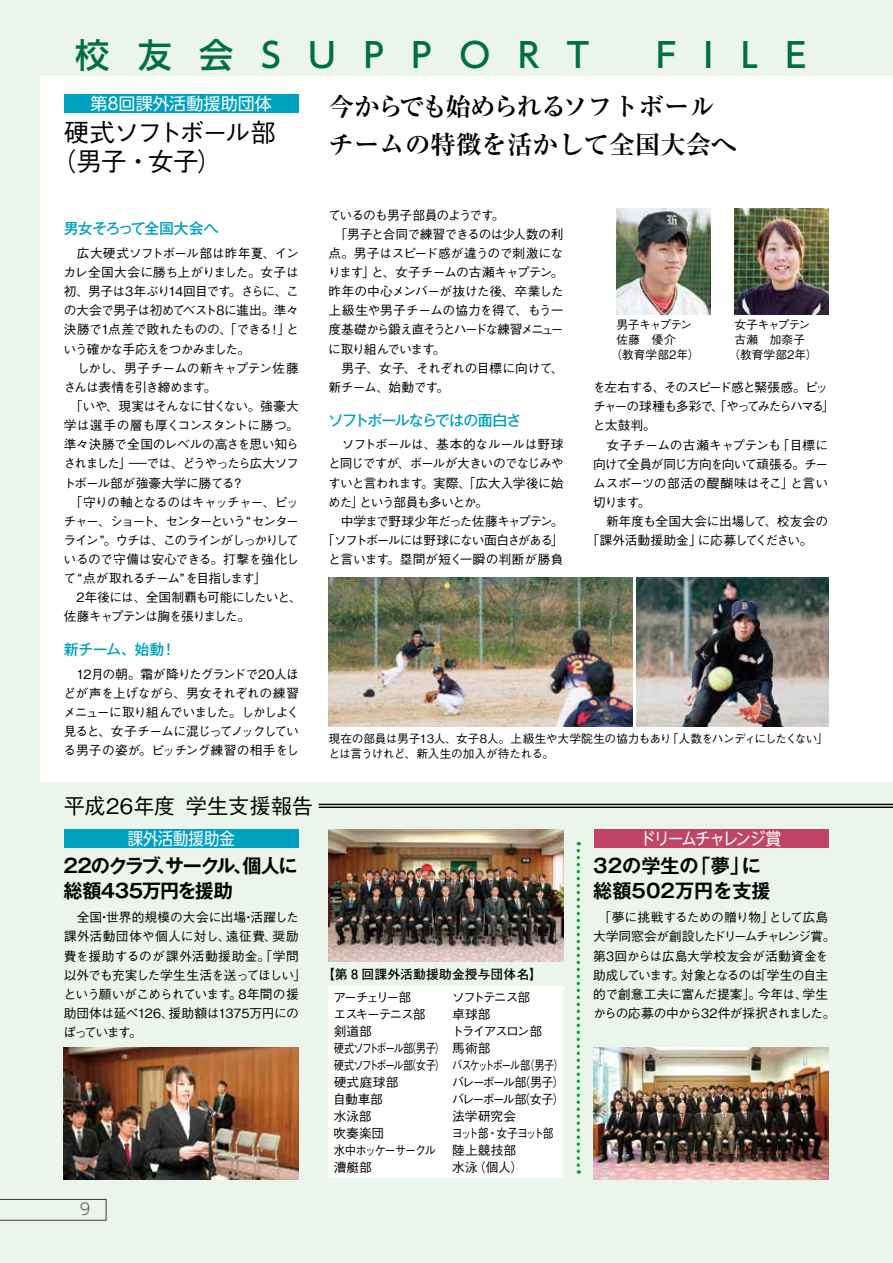
<style>
.page{position:relative;width:893px;height:1263px;background:#ebf5ec}
.page>*{position:absolute;margin:0;border:0;box-sizing:border-box;transform-origin:0 0}
.t1{font:500 34.05px "UD Shin Go NT Pr 6 N";letter-spacing:.815em;color:#006f46}
.t2{font:700 25.5px/38.2px "Ryumin Pro";color:#000}
.t3{font:500 25.5px/29.7px "Gothic BBB Pr 6 N";letter-spacing:-.07em;color:#000}
.t4{font:500 21.3px "Gothic BBB Pr 6 N";color:#000}
.t5{font:700 19.2px/25.5px "Gothic MB101 Pro De";letter-spacing:-.065em;color:#000}
.t6{font:700 19.2px/25.5px "Gothic MB101 Pro De";color:#000}
.t7{font:16.95px "UD Shin Go NT Pr 6 N";color:#fff}
.t8{font:16.95px "UD Shin Go NT Pr 6 N";letter-spacing:-.095em;color:#fff;scale:.9 1}
.t9{font:16.95px "UD Shin Go NT Pr 6 N";color:#fff;scale:.9 1}
.t10{font:300 15.9px "UD Shin Go NT Pr 6 N";color:#595757}
.t11{font:500 14.85px "Gothic MB101 Pro";letter-spacing:-.055em;color:#00a0c1}
.t12{font:500 14.85px "Gothic MB101 Pro";letter-spacing:-.035em;color:#00a0c1}
.t13{font:500 12.75px/19.2px "Gothic BBB Pr 6 N";letter-spacing:-.055em;color:#000}
.t14{font:500 12.75px/19.2px "Gothic BBB Pr 6 N";letter-spacing:-.015em;color:#000}
.t15{font:500 12.75px/17px "Gothic BBB Pr 6 N";letter-spacing:-.095em;color:#000}
.t16{font:500 12.75px/17px "Gothic BBB Pr 6 N";letter-spacing:-.115em;color:#000}
.t17{font:500 12.75px "Gothic BBB Pr 6 N";letter-spacing:-.01em;color:#000}
.t18{font:500 12.75px "Gothic BBB Pr 6 N";letter-spacing:-.12em;color:#000}
.t19{font:500 12.75px "Gothic BBB Pr 6 N";letter-spacing:-.11em;color:#000}
.t20{font:500 12.75px "Gothic BBB Pr 6 N";letter-spacing:-.085em;color:#000}
.t21{font:500 12.75px "Gothic BBB Pr 6 N";letter-spacing:-.075em;color:#000}
.t22{font:500 12.75px "Gothic BBB Pr 6 N";letter-spacing:-.09em;color:#000}
.t23{font:500 12.75px "Gothic BBB Pr 6 N";letter-spacing:-.025em;color:#000}
.t24{font:500 12.75px "Gothic BBB Pr 6 N";letter-spacing:.005em;color:#000}
.t25{font:500 12.75px "Gothic BBB Pr 6 N";color:#000}
.t26{font:700 12.75px "Futo Go B101 Pr 6 N";letter-spacing:.015em;color:#000}
.t27{font:500 12.75px "Gothic BBB Pr 6 N";letter-spacing:-.1em;color:#000}
.t28{font:500 11.7px/14.9px "Gothic BBB Pr 6 N";letter-spacing:-.025em;color:#000}
.t29{font:500 11.7px/14.9px "Gothic BBB Pr 6 N";color:#000;text-align:center}
.t30{font:500 11.7px "Gothic BBB Pr 6 N";letter-spacing:-.08em;color:#000}
</style>
<div class="page">
<div style="left:41px;top:76px;width:852px;height:706px;background:#fff"></div>
<hr style="left:319px;top:804px;width:574px;height:1px;background:#000">
<hr style="left:319px;top:806px;width:574px;height:2px;background:#000">
<div style="left:328px;top:986px;width:235px;height:192px;background:#fff"></div>
<div style="left:64px;top:94px;width:234px;height:18px;background:#00a0c1"></div>
<div style="left:64px;top:829px;width:235px;height:19px;background:#00a0c1"></div>
<div style="left:594px;top:829px;width:234px;height:19px;background:#c24369"></div>
<img style="left:328px;top:829px;width:235px;height:132px">
<img style="left:64px;top:1047px;width:235px;height:132px">
<img style="left:593px;top:1047px;width:235px;height:132px">
<svg style="left:577px;top:842px;width:3px;height:332px"></svg>
<img style="left:328px;top:578px;width:304px;height:148px">
<img style="left:637px;top:578px;width:191px;height:148px">
<img style="left:617px;top:208px;width:93px;height:107px">
<img style="left:735px;top:208px;width:93px;height:107px">
<svg style="left:0;top:1199px;width:106px;height:21px"></svg>
<h1 class="t1" style="left:75px;top:28px;width:515px">校友会SUPPORT</h1>
<h1 class="t1" style="left:656px;top:28px;width:152px">FILE</h1>
<h3 class="t7" style="left:91px;top:89px;width:183px">第8回課外活動援助団体</h3>
<h2 class="t3" style="left:51px;top:115px;width:226px;text-indent:13px">硬式ソフトボール部（男子・女子）</h2>
<h2 class="t2" style="left:328px;top:86px;width:410px">今からでも始められるソフトボールチームの特徴を活かして全国大会へ</h2>
<p class="t12" style="left:64px;top:216px;width:157px">男女そろって全国大会へ</p>
<p class="t13" style="left:63px;top:243px;width:240px">　広大硬式ソフトボール部は昨年夏、インカレ全国大会に勝ち上がりました。女子は初、男子は3年ぶり14回目です。さらに、この大会で男子は初めてベスト8に進出。準々決勝で1点差で敗れたものの、「できる！」という確かな手応えをつかみました。<br>　しかし、男子チームの新キャプテン佐藤さんは表情を引き締めます。<br>　「いや、現実はそんなに甘くない。強豪大学は選手の層も厚くコンスタントに勝つ。準々決勝で全国のレベルの高さを思い知らされました」−−では、どうやったら広大ソフトボール部が強豪大学に勝てる？<br>　「守りの軸となるのはキャッチャー、ピッチャー、ショート、センターという“ センターライン ”。ウチは、このラインがしっかりしているので守備は安心できる。打撃を強化して “点が取れるチーム”を目指します」<br>　2年後には、全国制覇も可能にしたいと、佐藤キャプテンは胸を張りました。</p>
<p class="t11" style="left:64px;top:637px;width:114px">新チーム、始動！</p>
<p class="t13" style="left:64px;top:664px;width:237px;text-align:justify">　12月の朝。霜が降りたグランドで20人ほどが声を上げながら、男女それぞれの練習メニューに取り組んでいました。しかしよく見ると、女子チームに混じってノックしている男子の姿が。ピッチング練習の相手をし</p>
<h3 class="t4" style="left:64px;top:789px;width:251px">平成26年度学生支援報告</h3>
<h3 class="t9" style="left:128px;top:825px;width:120px">課外活動援助金</h3>
<h3 class="t5" style="left:64px;top:850px;width:236px">22のクラブ、サークル、個人に総額435万円を援助</h3>
<p class="t14" style="left:64px;top:907px;width:244px;text-indent:13px">全国・世界的規模の大会に出場・活躍した課外活動団体や個人に対し、遠征費、奨励費を援助するのが課外活動援助金。「学問以外でも充実した学生生活を送ってほしい」という願いがこめられています。8年間の援助団体は延べ126、援助額は1375万円にのぼっています。</p>
<p class="t10" style="left:80px;top:1196px;width:12px">9</p>
<p class="t13" style="left:328px;top:204px;width:237px">ているのも男子部員のようです。<br>　「男子と合同で練習できるのは少人数の利点。男子はスピード感が違うので刺激になります」と、女子チームの古瀬キャプテン。昨年の中心メンバーが抜けた後、卒業した上級生や男子チームの協力を得て、もう一度基礎から鍛え直そうとハードな練習メニューに取り組んでいます。<br>　男子、女子、それぞれの目標に向けて、新チーム、始動です。</p>
<p class="t11" style="left:328px;top:408px;width:195px">ソフトボールならではの面白さ</p>
<p class="t23" style="left:328px;top:434px;width:236px">　ソフトボールは、基本的なルールは野球</p>
<p class="t20" style="left:328px;top:453px;width:237px">と同じですが、ボールが大きいのでなじみや</p>
<p class="t13" style="left:328px;top:472px;width:237px">すいと言われます。実際、「広大入学後に始</p>
<p class="t27" style="left:328px;top:492px;width:162px">めた」という部員も多いとか。</p>
<p class="t21" style="left:328px;top:511px;width:237px">　中学まで野球少年だった佐藤キャプテン。</p>
<p class="t19" style="left:322px;top:530px;width:243px">「ソフトボールには野球にない面白さがある」</p>
<p class="t24" style="left:328px;top:549px;width:237px">と言います。塁間が短く一瞬の判断が勝負</p>
<p class="t30" style="left:616px;top:315px;width:77px">男子キャプテン</p>
<p class="t28" style="left:617px;top:332px;width:61px">佐藤　優介</p>
<p class="t28" style="left:610px;top:346px;width:91px">（教育学部2年）</p>
<p class="t29" style="left:728px;top:317px;width:91px">女子キャプテン古瀬　加奈子<br>（教育学部2年）</p>
<p class="t22" style="left:593px;top:377px;width:237px">を左右する、そのスピード感と緊張感。ピッ</p>
<p class="t18" style="left:593px;top:396px;width:243px">チャーの球種も多彩で、「やってみたらハマる」</p>
<p class="t13" style="left:593px;top:415px;width:65px">と太鼓判。</p>
<p class="t17" style="left:593px;top:434px;width:237px">　女子チームの古瀬キャプテンも「目標に</p>
<p class="t15" style="left:593px;top:455px;width:237px">向けて全員が同じ方向を向いて頑張る。チー</p>
<p class="t25" style="left:593px;top:473px;width:237px">ムスポーツの部活の醍醐味はそこ」と言い</p>
<p class="t13" style="left:593px;top:492px;width:59px">切ります。</p>
<p class="t17" style="left:593px;top:511px;width:237px">　新年度も全国大会に出場して、校友会の</p>
<p class="t13" style="left:587px;top:530px;width:228px">「課外活動援助金」に応募してください。</p>
<p class="t28" style="left:328px;top:730px;width:501px">現在の部員は男子13人、女子8人。上級生や大学院生の協力もあり「人数をハンディにしたくない」とは言うけれど、新入生の加入が待たれる。</p>
<p class="t26" style="left:322px;top:964px;width:221px">【第 8 回課外活動援助金授与団体名】</p>
<p class="t15" style="left:333px;top:988px;width:113px">アーチェリー部<br>エスキーテニス部<br>剣道部<br>硬式ソフトボール部（男子）硬式ソフトボール部（女子）硬式庭球部<br>自動車部<br>水泳部<br>吹奏楽団<br>水中ホッケーサークル漕艇部</p>
<p class="t16" style="left:451px;top:988px;width:115px">ソフトテニス部<br>卓球部<br>トライアスロン部<br>馬術部<br>バスケットボール部（男子）バレーボール部（男子）バレーボール部（女子）法学研究会<br>ヨット部・女子ヨット部陸上競技部<br>水泳（個人）</p>
<h3 class="t8" style="left:640px;top:825px;width:158px">ドリームチャレンジ賞</h3>
<h3 class="t6" style="left:593px;top:850px;width:179px">32の学生の「夢」に総額502万円を支援</h3>
<p class="t13" style="left:593px;top:907px;width:244px;text-align:center">「夢に挑戦するための贈り物」として広島大学同窓会が創設したドリームチャレンジ賞。第3回からは広島大学校友会が活動資金を助成しています。対象となるのは「学生の自主的で創意工夫に富んだ提案」。今年は、学生からの応募の中から32件が採択されました。</p>
</div>
